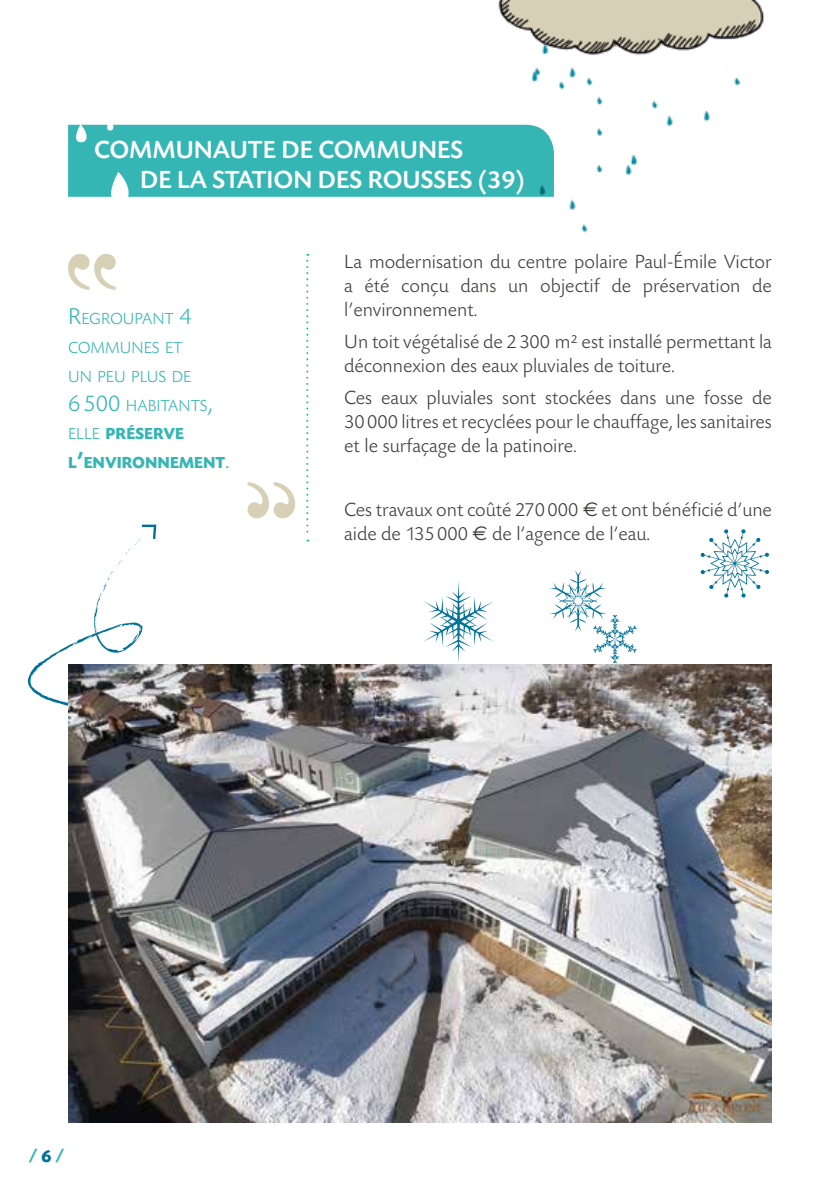
<style>
.page{position:relative;width:840px;height:1191px;background:#fff}
.page>*{position:absolute;margin:0;border:0;box-sizing:border-box;transform-origin:0 0}
.t1{font:500 26px/30px "Today SB";color:#fff}
.t2{font:300 20px/24px "Today SB";color:#3c3c3b;text-align:justify}
.t3{font:300 16.8px/28.8px "Today SB";color:#35b6b4}
.t4{font:700 15px "Today SB";color:#35b6b4;scale:1.2 1}
.s1{font-size:24px}
.s2{font-weight:700}
.s3{font-weight:700;font-size:24px}
.s4{font-family:"Euro Sans";font-weight:400}
.s5{font-size:18px;color:#007199}
</style>
<div class="page">
<svg style="left:28px;top:524px;width:225px;height:182px"></svg>
<svg style="left:306px;top:254px;width:2px;height:287px"></svg>
<svg style="left:68px;top:254px;width:47px;height:36px"></svg>
<svg style="left:247px;top:482px;width:48px;height:36px"></svg>
<img style="left:68px;top:665px;width:703px;height:458px">
<div style="left:68px;top:124px;width:405px;height:73px;background:#35b6b4"></div>
<img style="left:473px;top:0;width:291px;height:233px">
<svg style="left:700px;top:529px;width:68px;height:69px"></svg>
<svg style="left:550px;top:570px;width:86px;height:93px"></svg>
<svg style="left:423px;top:581px;width:71px;height:81px"></svg>
<h1 class="t1" style="left:140px;top:135px;width:385px;text-indent:-46px">COMMUNAUTE DE COMMUNES<br>DE LA STATION DES ROUSSES (39)</h1>
<p class="t3" style="left:68px;top:305px;width:163px"><span class="s1">R</span>EGROUPANT <span class="s1">4<br></span>COMMUNES ET<br>UN PEU PLUS DE<br><span class="s1">6500</span> HABITANTS<span class="s1">,<br></span>ELLE <span class="s2">PRÉSERVE<br>L</span><span class="s3">’</span><span class="s2">ENVIRONNEMENT</span><span class="s1">.</span></p>
<p class="t2" style="left:344px;top:250px;width:429px">La modernisation du centre polaire Paul-Émile Victor a été conçu dans un objectif de préservation de l’environnement.</p>
<p class="t2" style="left:344px;top:330px;width:429px">Un toit végétalisé de 2300 m² est installé permettant la déconnexion des eaux pluviales de toiture.</p>
<p class="t2" style="left:344px;top:386px;width:429px">Ces eaux pluviales sont stockées dans une fosse de 30000 litres et recyclées pour le chauffage, les sanitaires et le surfaçage de la patinoire.</p>
<p class="t2" style="left:344px;top:498px;width:429px">Ces travaux ont coûté 270000 <span class="s4">€</span> et ont bénéficié d’une aide de 135000 <span class="s4">€</span> de l’agence de l’eau.</p>
<p class="t4" style="left:28px;top:1146px;width:32px">/ <span class="s5">6</span> /</p>
</div>
